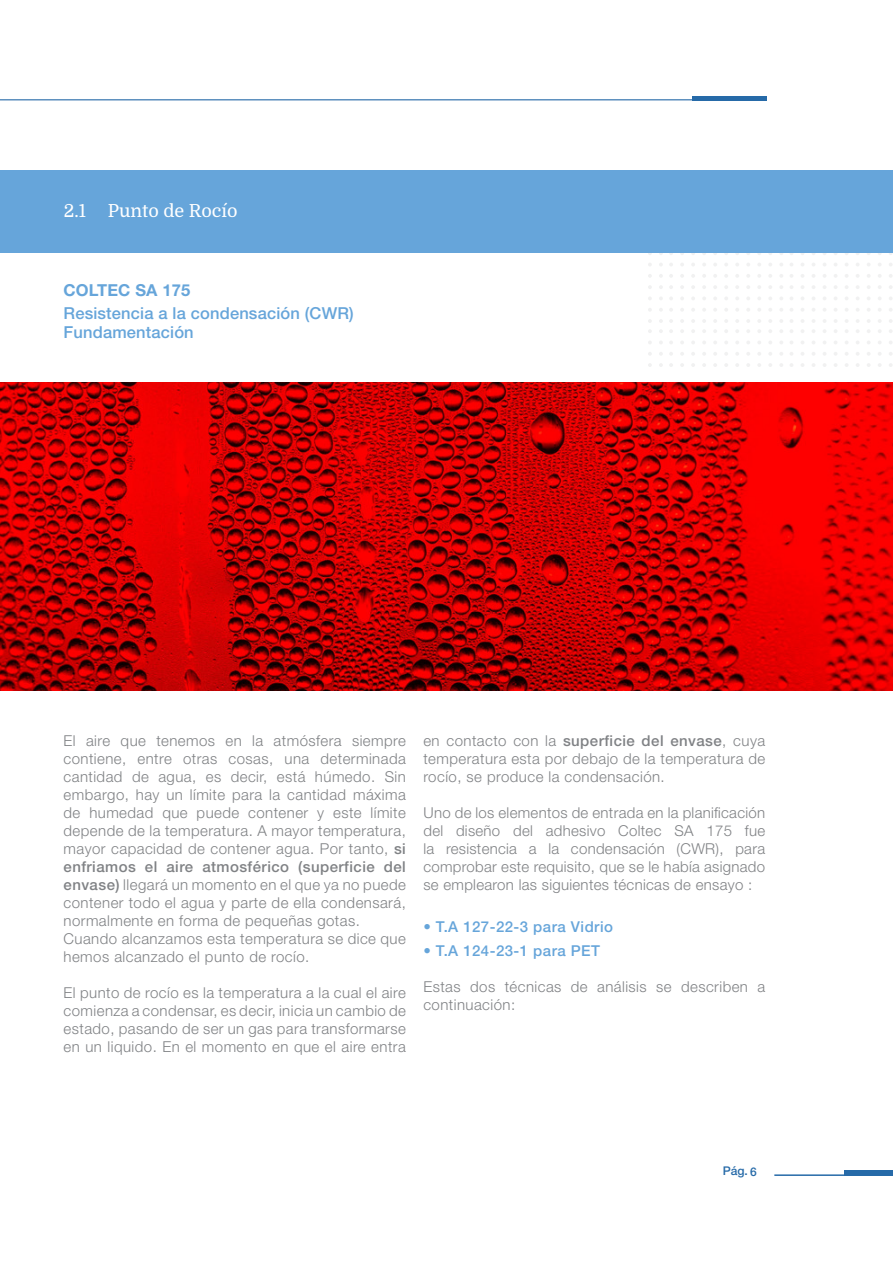
<style>
.page{position:relative;width:893px;height:1263px;background:#fff}
.page>*{position:absolute;margin:0;border:0;box-sizing:border-box;transform-origin:0 0}
.t1{font:18px "Domine";color:#fff}
.t2{font:500 16.5px/19.5px "Helvetica Neue LT Std";letter-spacing:.01em;color:#66a5da}
.t3{font:700 16.5px "Helvetica Neue LT Std";letter-spacing:.01em;color:#66a5da}
.t4{font:300 15px/18px "Helvetica Neue LT Std";letter-spacing:.03em;color:#808285;text-align:justify}
.t5{font:500 15px "Helvetica Neue LT Std";letter-spacing:.03em;color:#66a5da}
.t6{font:500 12px "Helvetica Neue LT Std";color:#266aa8}
.s1{font-weight:500}
</style>
<div class="page">
<hr style="left:0;top:99px;width:694px;height:1px;background:#266aa8">
<hr style="left:692px;top:96px;width:75px;height:4px;background:#266aa8">
<hr style="left:774px;top:1174px;width:119px;height:2px;background:#266aa8">
<div style="left:845px;top:1170px;width:48px;height:6px;background:#266aa8"></div>
<svg style="left:659px;top:363px;width:4px;height:4px"></svg>
<svg style="left:648px;top:363px;width:4px;height:4px"></svg>
<svg style="left:669px;top:363px;width:4px;height:4px"></svg>
<svg style="left:659px;top:319px;width:4px;height:4px"></svg>
<svg style="left:648px;top:319px;width:4px;height:4px"></svg>
<svg style="left:680px;top:319px;width:4px;height:4px"></svg>
<svg style="left:669px;top:319px;width:4px;height:4px"></svg>
<div style="left:0;top:170px;width:893px;height:83px;background:#66a5da"></div>
<img style="left:1px;top:383px;width:892px;height:307px">
<p class="t1" style="left:64px;top:201px;width:175px">2.1 Punto de Rocío</p>
<p class="t3" style="left:64px;top:280px;width:128px">COLTEC SA 175</p>
<p class="t2" style="left:64px;top:303px;width:292px">Resistencia a la condensación (CWR)<br>Fundamentación</p>
<p class="t4" style="left:64px;top:731px;width:344px;text-align:left">El aire que tenemos en la atmósfera siempre contiene, entre otras cosas, una determinada cantidad de agua, es decir, está húmedo. Sin embargo, hay un límite para la cantidad máxima de humedad que puede contener y este límite depende de la temperatura. A mayor temperatura, mayor capacidad de contener agua. Por tanto, <span class="s1">si enfriamos el aire atmosférico (superficie del envase)</span> llegará un momento en el que ya no puede contener todo el agua y parte de ella condensará, normalmente en forma de pequeñas gotas.<br>Cuando alcanzamos esta temperatura se dice que hemos alcanzado el punto de rocío.</p>
<p class="t4" style="left:64px;top:983px;width:344px">El punto de rocío es la temperatura a la cual el aire comienza a condensar, es decir, inicia un cambio de estado, pasando de ser un gas para transformarse en un liquido. En el momento en que el aire entra</p>
<p class="t4" style="left:423px;top:731px;width:343px">en contacto con la <span class="s1">superficie del envase</span>, cuya temperatura esta por debajo de la temperatura de rocío, se produce la condensación.</p>
<p class="t4" style="left:423px;top:803px;width:343px">Uno de los elementos de entrada en la planificación del diseño del adhesivo Coltec SA 175 fue la resistencia a la condensación (CWR), para comprobar este requisito, que se le había asignado se emplearon las siguientes técnicas de ensayo :</p>
<p class="t5" style="left:423px;top:917px;width:191px">• T.A 127-22-3 para Vidrio</p>
<p class="t5" style="left:423px;top:941px;width:178px">• T.A 124-23-1 para PET</p>
<p class="t4" style="left:423px;top:977px;width:343px">Estas dos técnicas de análisis se describen a continuación:</p>
<p class="t6" style="left:723px;top:1164px;width:35px">Pág. 6</p>
</div>
